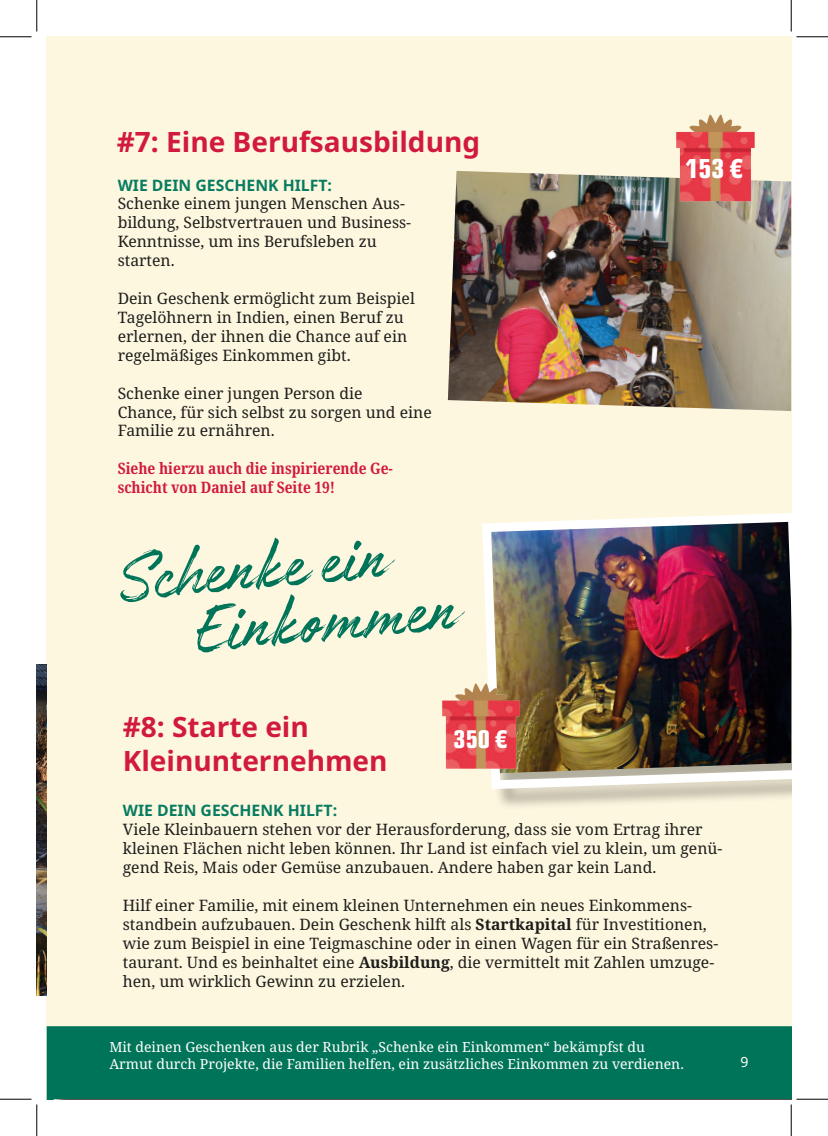
<style>
.page{position:relative;width:828px;height:1136px;background:#fff}
.page>*{position:absolute;margin:0;border:0;box-sizing:border-box;transform-origin:0 0}
.t1{font:77px/57.8px "Authenia Textured";color:#007459}
.t2{font:700 28px/33.6px "Noto Sans";color:#d11a3e}
.t3{font:700 condensed 26.25px "Eurostile LT Pro";color:#fff}
.t4{font:700 condensed 24.5px "Eurostile LT Pro";color:#fff}
.t5{font:15.75px/18.9px "Noto Serif";color:#1d1d1b}
.t6{font:700 condensed 15.75px/18.9px "Noto Serif";color:#d11a3e}
.t7{font:700 15.75px "Noto Sans";color:#077c60}
.t8{font:14px/16.8px "Noto Serif";color:#fff}
.t9{font:14px "Noto Sans";color:#fff}
.s1{font-weight:700}
</style>
<div class="page">
<div style="left:47px;top:37px;width:744px;height:1061px;background:#fef7e0"></div>
<div style="left:47px;top:1026px;width:744px;height:72px;background:#007459"></div>
<img style="left:37px;top:664px;width:10px;height:331px">
<div style="left:485px;top:515px;width:306px;height:295px;background:#1d1d1b;opacity:.33"></div>
<img style="left:482px;top:513px;width:309px;height:280px">
<img style="left:442px;top:669px;width:81px;height:133px">
<img style="left:448px;top:171px;width:343px;height:240px">
<img style="left:669px;top:114px;width:89px;height:122px">
<hr style="left:0;top:36px;width:32px;height:1px;background:#000">
<hr style="left:796px;top:36px;width:32px;height:1px;background:#000">
<hr style="left:0;top:1098px;width:32px;height:1px;background:#000">
<hr style="left:796px;top:1098px;width:32px;height:1px;background:#000">
<hr style="left:36px;top:0;width:1px;height:31px;background:#000">
<hr style="left:36px;top:1104px;width:1px;height:31px;background:#000">
<hr style="left:790px;top:0;width:1px;height:31px;background:#000">
<hr style="left:790px;top:1104px;width:1px;height:31px;background:#000">
<h2 class="t2" style="left:117px;top:128px;width:365px">#7: Eine Berufsausbildung</h2>
<p class="t7" style="left:118px;top:178px;width:216px">WIE DEIN GESCHENK HILFT:</p>
<p class="t5" style="left:118px;top:196px;width:295px">Schenke einem jungen Menschen Aus&shy;bildung, Selbstvertrauen und Business-<br>Kenntnisse, um ins Berufsleben zu starten.</p>
<p class="t5" style="left:118px;top:290px;width:299px">Dein Geschenk ermöglicht zum Beispiel Tagelöhnern in Indien, einen Beruf zu erlernen, der ihnen die Chance auf ein regelmäßiges Einkommen gibt.</p>
<p class="t5" style="left:118px;top:385px;width:315px">Schenke einer jungen Person die<br>Chance, für sich selbst zu sorgen und eine<br>Familie zu ernähren.</p>
<p class="t6" style="left:118px;top:460px;width:277px">Siehe hierzu auch die inspirierende Ge&shy;schicht von Daniel auf Seite 19!</p>
<h1 class="t1" style="left:187px;top:555px;width:266px;text-indent:-71px;rotate:-5deg">Schenke ein<br>Einkommen</h1>
<h2 class="t2" style="left:123px;top:712px;width:266px">#8: Starte ein<br>Kleinunternehmen</h2>
<h3 class="t4" style="left:453px;top:729px;width:55px">350 €</h3>
<h3 class="t3" style="left:685px;top:158px;width:59px">153 €</h3>
<p class="t7" style="left:123px;top:804px;width:216px">WIE DEIN GESCHENK HILFT:</p>
<p class="t5" style="left:123px;top:821px;width:601px">Viele Kleinbauern stehen vor der Herausforderung, dass sie vom Ertrag ihrer kleinen Flächen nicht leben können. Ihr Land ist einfach viel zu klein, um genü&shy;gend Reis, Mais oder Gemüse anzubauen. Andere haben gar kein Land.</p>
<p class="t5" style="left:123px;top:897px;width:597px">Hilf einer Familie, mit einem kleinen Unternehmen ein neues Einkommens&shy;standbein aufzubauen. Dein Geschenk hilft als <span class="s1">Startkapital</span> für Investitionen, wie zum Beispiel in eine Teigmaschine oder in einen Wagen für ein Straßenres&shy;taurant. Und es beinhaltet eine <span class="s1">Ausbildung</span>, die vermittelt mit Zahlen umzuge&shy;hen, um wirklich Gewinn zu erzielen.</p>
<p class="t8" style="left:109px;top:1039px;width:576px">Mit deinen Geschenken aus der Rubrik „Schenke ein Einkommen“ bekämpfst du<br>Armut durch Projekte, die Familien helfen, ein zusätzliches Einkommen zu verdienen.</p>
<p class="t9" style="left:740px;top:1056px;width:10px">9</p>
</div>
